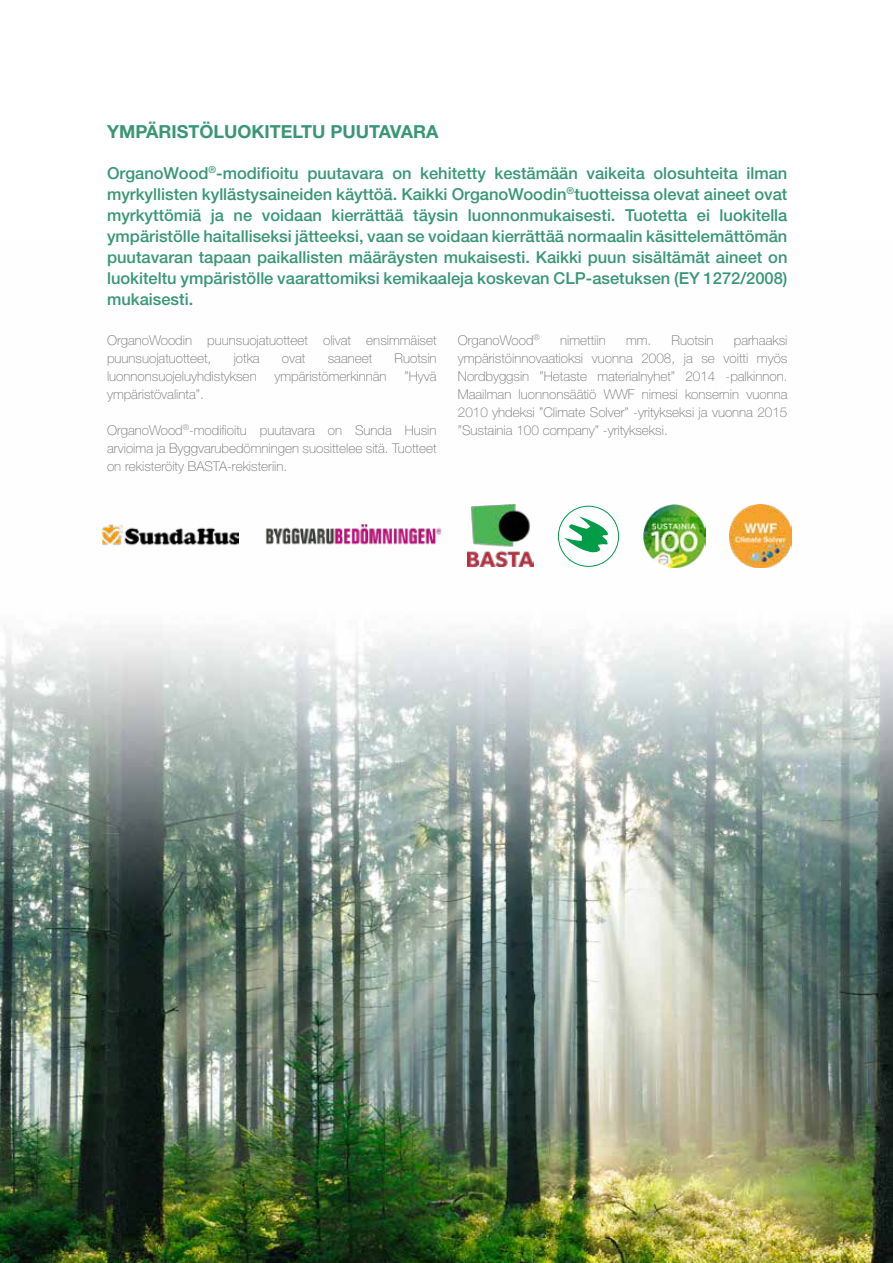
<style>
.page{position:relative;width:893px;height:1263px;background:#fff}
.page>*{position:absolute;margin:0;border:0;box-sizing:border-box;transform-origin:0 0}
.t1{font:700 18px "Helvetica Neue LT Std";color:#389775}
.t2{font:500 16.5px/21px "Helvetica Neue LT Std";color:#389775;text-align:justify}
.t3{font:100 13.5px/18px "Helvetica Neue LT Std";color:#706f6f;text-align:justify}
</style>
<div class="page">
<img style="left:0;top:504px;width:893px;height:759px">
<img style="left:729px;top:505px;width:63px;height:62px">
<img style="left:643px;top:505px;width:63px;height:62px">
<img style="left:262px;top:524px;width:182px;height:23px">
<img style="left:103px;top:520px;width:136px;height:31px">
<img style="left:468px;top:505px;width:65px;height:62px">
<div style="left:558px;top:506px;width:61px;height:60px;border:1px solid #009c48;border-radius:50%"></div>
<svg style="left:565px;top:517px;width:43px;height:35px"></svg>
<h1 class="t1" style="left:107px;top:121px;width:333px">YMPÄRISTÖLUOKITELTU PUUTAVARA</h1>
<p class="t2" style="left:107px;top:162px;width:682px">OrganoWood<sup>®</sup>-modifioitu puutavara on kehitetty kestämään vaikeita olosuhteita ilman myrkyllisten kyllästysaineiden käyttöä. Kaikki OrganoWoodin<sup>®</sup>tuotteissa olevat aineet ovat myrkyttömiä ja ne voidaan kierrättää täysin luonnonmukaisesti. Tuotetta ei luokitella ympäristölle haitalliseksi jätteeksi, vaan se voidaan kierrättää normaalin käsittelemättömän puutavaran tapaan paikallisten määräysten mukaisesti. Kaikki puun sisältämät aineet on luokiteltu ympäristölle vaarattomiksi kemikaaleja koskevan CLP-asetuksen (EY 1272/2008) mukaisesti.</p>
<p class="t3" style="left:107px;top:331px;width:331px">OrganoWoodin puunsuojatuotteet olivat ensimmäiset puunsuojatuotteet,</p>
<p class="t3" style="left:234px;top:349px;width:28px">jotka</p>
<p class="t3" style="left:282px;top:349px;width:25px">ovat</p>
<p class="t3" style="left:328px;top:349px;width:46px">saaneet</p>
<p class="t3" style="left:395px;top:349px;width:44px">Ruotsin</p>
<p class="t3" style="left:107px;top:367px;width:151px">luonnonsuojeluyhdistyksen</p>
<p class="t3" style="left:275px;top:367px;width:114px">ympäristömerkinnän</p>
<p class="t3" style="left:405px;top:367px;width:34px">”Hyvä</p>
<p class="t3" style="left:107px;top:385px;width:98px">ympäristövalinta”.</p>
<p class="t3" style="left:107px;top:421px;width:331px">OrganoWood<sup>®</sup>-modifioitu puutavara on Sunda Husin arvioima ja Byggvarubedömningen suosittelee sitä. Tuotteet on rekisteröity BASTA-rekisteriin.</p>
<p class="t3" style="left:458px;top:331px;width:84px">OrganoWood<sup>®</sup></p>
<p class="t3" style="left:560px;top:331px;width:47px">nimettiin</p>
<p class="t3" style="left:626px;top:331px;width:89px">mm. Ruotsin</p>
<p class="t3" style="left:458px;top:331px;width:331px;text-indent:276px">parhaaksi ympäristöinnovaatioksi vuonna 2008, ja se voitti myös Nordbyggsin ”Hetaste materialnyhet” 2014 -palkinnon.<br>Maailman luonnonsäätiö WWF nimesi konsernin vuonna 2010 yhdeksi ”Climate Solver” -yritykseksi ja vuonna 2015 ”Sustainia 100 company” -yritykseksi.</p>
</div>
